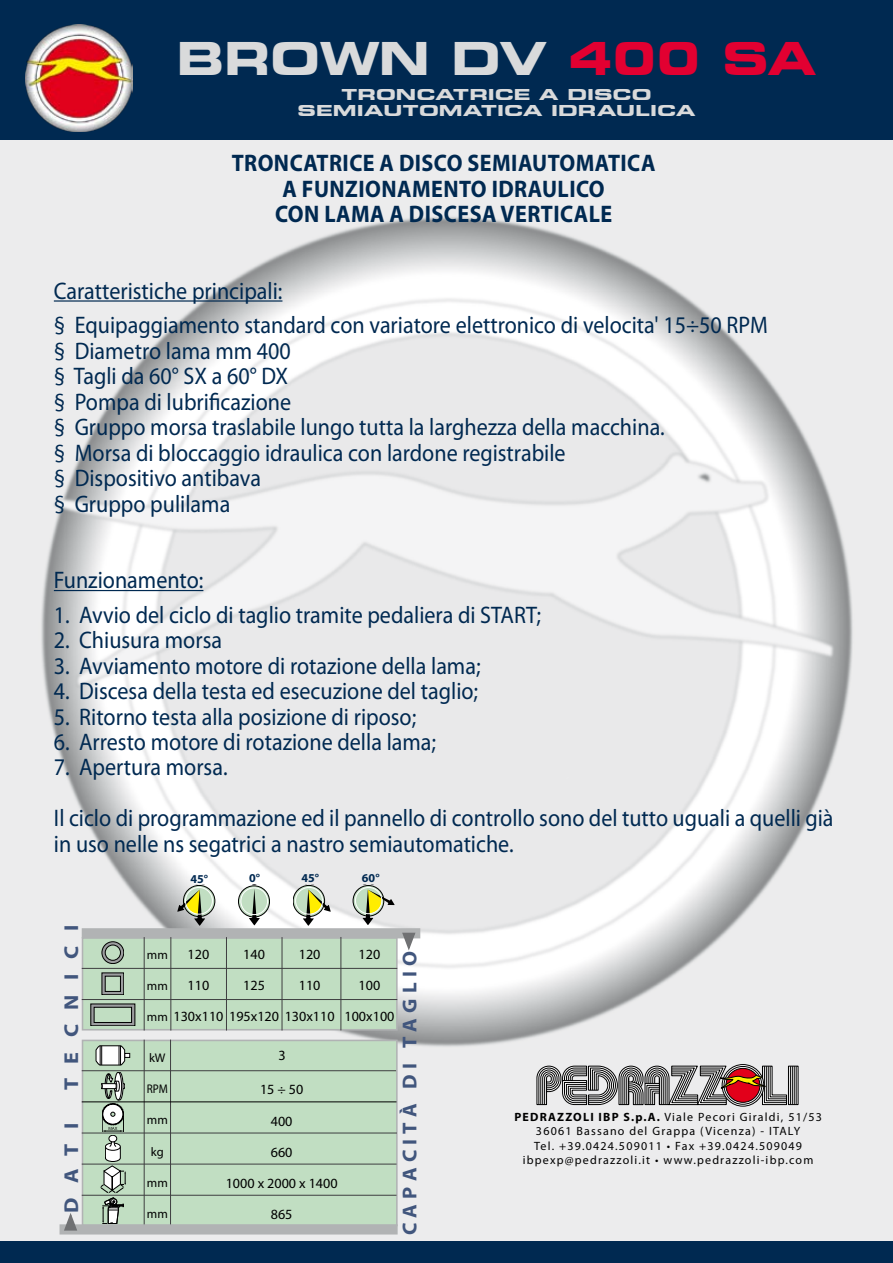
<style>
.page{position:relative;width:893px;height:1263px;background:#fff}
.page>*{position:absolute;margin:0;border:0;box-sizing:border-box;transform-origin:0 0}
.t1{font:700 expanded 45px "Square 721 BT";color:#d9dadb}
.t2{font:24px/25.5px "Myriad Pro";color:#002951;scale:.92 1}
.t3{font:700 24px "Myriad Pro";letter-spacing:.02em;color:#002951;scale:.92 1}
.t4{font:700 20.1px "Myriad Pro";letter-spacing:.25em;color:#41567d;scale:1.04 1}
.t5{font:700 20.1px "Myriad Pro";letter-spacing:.25em;color:#41567d;scale:1.1 1}
.t6{font:700 expanded 15px/16.5px "Square 721 BT";letter-spacing:.005em;color:#d9dadb;text-align:center;scale:1.2 1}
.t7{font:14.1px "Myriad Pro";color:#000}
.t8{font:12.6px "Myriad Pro";color:#000}
.t9{font:12.6px "Myriad Pro";color:#000;scale:.9 1}
.t10{font:12px/14.4px "Myriad Pro";letter-spacing:.1em;color:#000;text-align:center}
.t11{font:700 12px "Myriad Pro";color:#002951}
.s1{color:#e20031}
.s2{font-weight:700}
</style>
<div class="page">
<img style="left:0;top:139px;width:893px;height:1103px">
<div style="left:0;top:0;width:893px;height:139px;background:#002951"></div>
<img style="left:26px;top:25px;width:107px;height:107px">
<div style="left:0;top:1242px;width:893px;height:21px;background:#002951"></div>
<svg style="left:788px;top:1066px;width:10px;height:39px"></svg>
<hr style="left:796px;top:1066px;width:1px;height:38px;background:#000">
<div style="left:722px;top:1064px;width:42px;height:42px;border:1px solid #000;border-radius:50%"></div>
<hr style="left:790px;top:1066px;width:1px;height:38px;background:#000">
<hr style="left:792px;top:1066px;width:1px;height:38px;background:#000">
<hr style="left:794px;top:1066px;width:1px;height:38px;background:#000">
<svg style="left:537px;top:1065px;width:250px;height:40px;background:#9b8d8c"></svg>
<div style="left:82px;top:937px;width:316px;height:93px;background:#c1dec2;border:2px solid #b1b3b4"></div>
<div style="left:82px;top:1040px;width:316px;height:186px;background:#c1dec2;border:2px solid #b1b3b4"></div>
<hr style="left:144px;top:1040px;width:1px;height:186px;background:#3e3e40">
<hr style="left:170px;top:1040px;width:1px;height:186px;background:#3e3e40">
<hr style="left:82px;top:1070px;width:314px;height:1px;background:#3e3e40">
<hr style="left:82px;top:1133px;width:315px;height:1px;background:#3e3e40">
<hr style="left:82px;top:1164px;width:314px;height:1px;background:#3e3e40">
<hr style="left:82px;top:1195px;width:314px;height:1px;background:#3e3e40">
<div style="left:60px;top:1224px;width:338px;height:10px;background:#b1b3b4"></div>
<hr style="left:82px;top:1101px;width:314px;height:1px;background:#000">
<div style="left:82px;top:928px;width:338px;height:10px;background:#b1b3b4;border:2px solid #b1b3b4"></div>
<svg style="left:63px;top:1213px;width:15px;height:18px"></svg>
<svg style="left:401px;top:932px;width:16px;height:18px"></svg>
<hr style="left:144px;top:937px;width:1px;height:93px;background:#3e3e40">
<hr style="left:171px;top:937px;width:1px;height:93px;background:#3e3e40">
<hr style="left:226px;top:937px;width:1px;height:93px;background:#3e3e40">
<hr style="left:282px;top:937px;width:1px;height:93px;background:#3e3e40">
<hr style="left:82px;top:968px;width:315px;height:1px;background:#3e3e40">
<hr style="left:82px;top:999px;width:315px;height:1px;background:#3e3e40">
<svg style="left:96px;top:1046px;width:29px;height:19px"></svg>
<div style="left:96px;top:1046px;width:29px;height:19px;border:1px solid #000;border-radius:4px"></div>
<svg style="left:100px;top:1046px;width:2px;height:19px"></svg>
<svg style="left:119px;top:1046px;width:11px;height:19px"></svg>
<svg style="left:101px;top:1072px;width:24px;height:60px"></svg>
<svg style="left:183px;top:885px;width:32px;height:31px"></svg>
<div style="left:183px;top:885px;width:32px;height:32px;border:1px solid #000;border-radius:50%"></div>
<svg style="left:177px;top:889px;width:28px;height:36px"></svg>
<div style="left:185px;top:887px;width:28px;height:27px;border:1px solid #fff;border-radius:50%"></div>
<svg style="left:238px;top:886px;width:32px;height:31px"></svg>
<div style="left:238px;top:886px;width:32px;height:31px;border:1px solid #000;border-radius:50%"></div>
<svg style="left:249px;top:889px;width:11px;height:36px"></svg>
<div style="left:241px;top:887px;width:27px;height:28px;border:1px solid #fff;border-radius:50%"></div>
<svg style="left:293px;top:885px;width:32px;height:31px"></svg>
<div style="left:293px;top:885px;width:32px;height:32px;border:1px solid #000;border-radius:50%"></div>
<svg style="left:303px;top:889px;width:28px;height:36px"></svg>
<div style="left:295px;top:887px;width:28px;height:27px;border:1px solid #fff;border-radius:50%"></div>
<div style="left:109px;top:1135px;width:8px;height:7px;background:#fff;border-radius:50%"></div>
<div style="left:109px;top:1135px;width:8px;height:7px;border:1px solid #000;border-radius:50%"></div>
<svg style="left:100px;top:1141px;width:26px;height:83px"></svg>
<svg style="left:102px;top:941px;width:22px;height:23px"></svg>
<svg style="left:102px;top:973px;width:22px;height:22px"></svg>
<svg style="left:91px;top:1004px;width:44px;height:22px"></svg>
<hr style="left:341px;top:937px;width:1px;height:93px;background:#3e3e40">
<svg style="left:353px;top:885px;width:31px;height:31px"></svg>
<div style="left:353px;top:885px;width:31px;height:31px;border:1px solid #000;border-radius:50%"></div>
<svg style="left:363px;top:889px;width:31px;height:36px"></svg>
<div style="left:355px;top:887px;width:27px;height:27px;border:1px solid #fff;border-radius:50%"></div>
<hr style="left:54px;top:300px;width:228px;height:2px;background:#002951">
<hr style="left:54px;top:590px;width:149px;height:1px;background:#002951">
<h1 class="t1" style="left:177px;top:32px;width:641px">BROWN DV <span class="s1">400 SA</span></h1>
<p class="t6" style="left:298px;top:86px;width:333px">TRONCATRICE A DISCO<br>SEMIAUTOMATICA IDRAULICA</p>
<p class="t3" style="left:232px;top:147px;width:91px">TRONCATRI</p>
<p class="t3" style="left:349px;top:147px;width:333px">CE A DISCO SEMIAUTOMATICA</p>
<p class="t3" style="left:283px;top:173px;width:352px">A FUNZIONAMENTO IDRAULICO</p>
<p class="t3" style="left:275px;top:198px;width:368px">CON LAMA A DISCESA VERTICALE</p>
<p class="t2" style="left:54px;top:273px;width:777px;line-height:34.5px">Caratteristiche principali:<br>§ Equipaggiamento standard con variatore elettronico di velocita' 15÷50 RPM</p>
<p class="t2" style="left:54px;top:337px;width:666px">§ Diametro lama mm 400<br>§ Tagli da 60° SX a 60° DX<br>§ Pompa di lubrificazione<br>§ Gruppo morsa traslabile lungo tutta la larghezza della macchina. § Morsa di bloccaggio idraulica con lardone registrabile<br>§ Dispositivo antibava<br>§ Gruppo pulilama</p>
<p class="t2" style="left:54px;top:567px;width:164px">Funzionamento:</p>
<p class="t2" style="left:54px;top:601px;width:531px">1. Avvio del ciclo di taglio tramite pedaliera di START;</p>
<p class="t2" style="left:54px;top:627px;width:184px">2. Chiusura morsa</p>
<p class="t2" style="left:54px;top:652px;width:465px">3. Avviamento motore di rotazione della lama;</p>
<p class="t2" style="left:54px;top:678px;width:463px">4. Discesa della testa ed esecuzione del taglio;</p>
<p class="t2" style="left:54px;top:703px;width:395px">5. Ritorno testa alla posizione di riposo;</p>
<p class="t2" style="left:54px;top:729px;width:417px">6. Arresto motore di rotazione della lama;</p>
<p class="t2" style="left:54px;top:741px;width:849px;line-height:51px">7. Apertura morsa.<br>Il ciclo di programmazione ed il pannello di controllo sono del tutto uguali a quelli già</p>
<p class="t2" style="left:54px;top:831px;width:501px">in uso nelle ns segatrici a nastro semiautomatiche.</p>
<p class="t5" style="left:58px;top:1090px;width:152px;rotate:-90deg">TECNICI</p>
<p class="t5" style="left:58px;top:1213px;width:83px;rotate:-90deg">DATI</p>
<p class="t11" style="left:190px;top:871px;width:19px">45°</p>
<p class="t11" style="left:249px;top:870px;width:12px">0°</p>
<p class="t11" style="left:301px;top:870px;width:19px">45°</p>
<p class="t11" style="left:362px;top:870px;width:19px">60°</p>
<p class="t8" style="left:147px;top:947px;width:22px">mm</p>
<p class="t8" style="left:147px;top:978px;width:22px">mm</p>
<p class="t8" style="left:147px;top:1009px;width:22px">mm</p>
<p class="t7" style="left:188px;top:945px;width:23px">120</p>
<p class="t7" style="left:243px;top:945px;width:23px">140</p>
<p class="t7" style="left:299px;top:945px;width:23px">120</p>
<p class="t7" style="left:188px;top:976px;width:23px">110</p>
<p class="t7" style="left:243px;top:976px;width:23px">125</p>
<p class="t7" style="left:299px;top:976px;width:23px">110</p>
<p class="t7" style="left:173px;top:1007px;width:163px">130x110 195x120 130x110</p>
<p class="t8" style="left:149px;top:1050px;width:18px">kW</p>
<p class="t9" style="left:147px;top:1081px;width:25px">RPM</p>
<p class="t8" style="left:147px;top:1112px;width:22px">mm</p>
<p class="t8" style="left:151px;top:1143px;width:14px">kg</p>
<p class="t8" style="left:147px;top:1175px;width:22px">mm</p>
<p class="t8" style="left:147px;top:1206px;width:22px">mm</p>
<p class="t7" style="left:278px;top:1046px;width:9px">3</p>
<p class="t7" style="left:260px;top:1081px;width:45px">15 ÷ 50</p>
<p class="t7" style="left:271px;top:1112px;width:23px">400</p>
<p class="t7" style="left:271px;top:1143px;width:23px">660</p>
<p class="t7" style="left:226px;top:1174px;width:113px">1000 x 2000 x 1400</p>
<p class="t7" style="left:271px;top:1205px;width:23px">865</p>
<p class="t7" style="left:359px;top:945px;width:23px">120</p>
<p class="t7" style="left:359px;top:976px;width:23px">100</p>
<p class="t7" style="left:344px;top:1007px;width:51px">100x100</p>
<p class="t4" style="left:397px;top:1235px;width:275px;rotate:-90deg">CAPACITÀ DI TAGLIO</p>
<p class="t10" style="left:514px;top:1109px;width:309px"><span class="s2">PEDRAZZOLI IBP S.P.A.</span> Viale Pecori Giraldi, 51/53<br>36061 Bassano del Grappa (Vicenza) - ITALY<br>Tel. +39.0424.509011 • Fax +39.0424.509049 ibpexp@pedrazzoli.it • www.pedrazzoli-ibp.com</p>
</div>
